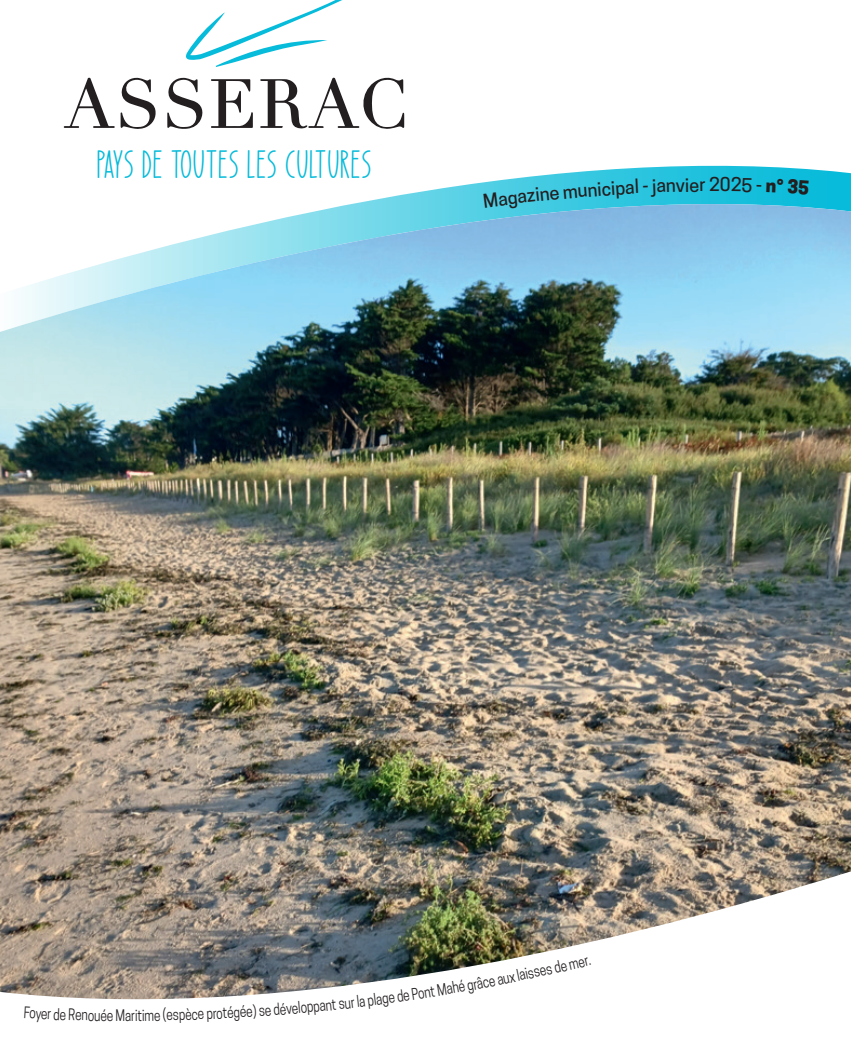
<style>
.page{position:relative;width:851px;height:1063px;background:#fff}
.page>*{position:absolute;margin:0;border:0;box-sizing:border-box;transform-origin:0 0}
.t1{font:39.45px "Pretty Magnolia";color:#07bbda}
.t2{font:500 18px "Cooper Hewitt";color:#231f20}
.t3{font:15px "Cooper Hewitt";letter-spacing:-.015em;color:#231f20;scale:.8 1}
</style>
<div class="page">
<svg style="left:211px;top:79px;width:42px;height:49px"></svg>
<svg style="left:167px;top:77px;width:36px;height:52px"></svg>
<svg style="left:64px;top:77px;width:92px;height:52px"></svg>
<svg style="left:260px;top:77px;width:144px;height:52px"></svg>
<svg style="left:185px;top:0;width:157px;height:67px"></svg>
<svg style="left:352px;top:177px;width:498px;height:27px"></svg>
<img style="left:0;top:204px;width:850px;height:796px">
<svg style="left:483px;top:192px;width:34px;height:16px"></svg>
<svg style="left:563px;top:186px;width:33px;height:13px"></svg>
<svg style="left:625px;top:179px;width:49px;height:18px"></svg>
<svg style="left:731px;top:177px;width:77px;height:18px"></svg>
<svg style="left:388px;top:989px;width:22px;height:11px"></svg>
<h1 class="t1" style="left:96px;top:145px;width:276px">PAYS DE TOUTES LES CULTURES</h1>
<p class="t2" style="left:516px;top:186px;width:43px;rotate:-6deg">azine</p>
<p class="t2" style="left:596px;top:179px;width:29px;rotate:-4deg">icip</p>
<p class="t2" style="left:675px;top:174px;width:31px;rotate:-1deg">vier</p>
<p class="t2" style="left:709px;top:174px;width:23px">20</p>
<p class="t3" style="left:552px;top:959px;width:48px;rotate:-13deg">de mer.</p>
<p class="t3" style="left:501px;top:970px;width:64px;rotate:-12deg">ux laisses</p>
<p class="t3" style="left:69px;top:1006px;width:42px;rotate:1deg">Renou</p>
<p class="t3" style="left:100px;top:1006px;width:48px">ée Mari</p>
<p class="t3" style="left:137px;top:1006px;width:46px;rotate:-1deg">time (e</p>
<p class="t3" style="left:172px;top:1006px;width:52px;rotate:-2deg">spèce p</p>
<p class="t3" style="left:212px;top:1004px;width:52px;rotate:-3deg">rotégée</p>
<p class="t3" style="left:252px;top:1002px;width:44px;rotate:-4deg">)sedé</p>
<p class="t3" style="left:285px;top:1000px;width:44px;rotate:-5deg">velopp</p>
<p class="t3" style="left:318px;top:997px;width:46px;rotate:-6deg">ant sur</p>
<p class="t3" style="left:355px;top:993px;width:42px;rotate:-7deg">la plag</p>
<p class="t3" style="left:410px;top:986px;width:31px;rotate:-9deg">Pont</p>
<p class="t3" style="left:435px;top:982px;width:37px;rotate:-10deg">Mahé</p>
<p class="t3" style="left:465px;top:977px;width:48px;rotate:-11deg">grâce a</p>
</div>
